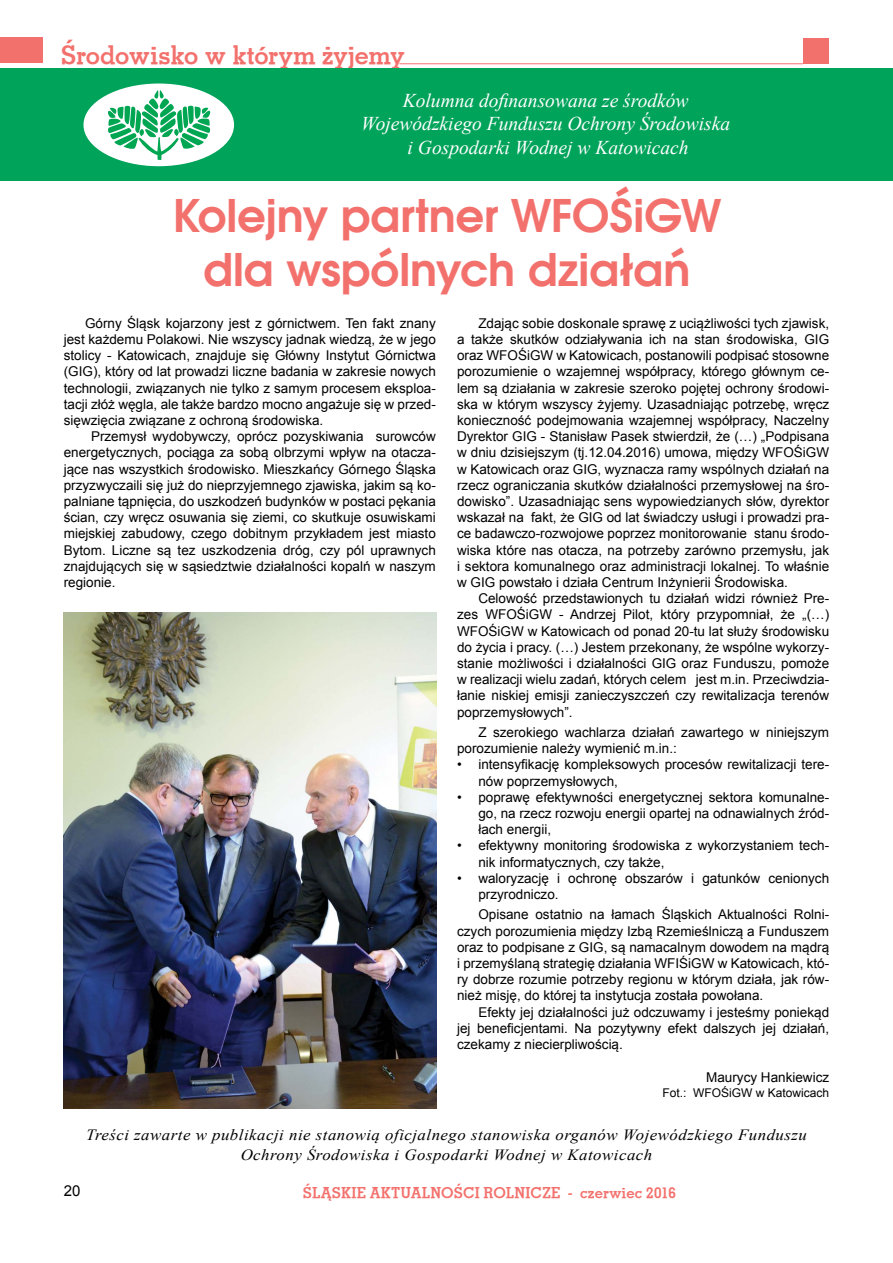
<style>
.page{position:relative;width:893px;height:1263px;background:#fff}
.page>*{position:absolute;margin:0;border:0;box-sizing:border-box;transform-origin:0 0}
.t1{font:600 45px/54px "Avant Garde";letter-spacing:-.005em;color:#f3716d;text-align:center}
.t2{font:700 25.5px "Wof Denil";letter-spacing:-.01em;color:#f3716d}
.t3{font:italic 19.5px/23.4px "Times New Roman";color:#fff;text-align:center}
.t4{font:italic 15.6px/19.8px "Times New Roman";letter-spacing:.03em;color:#000;text-align:center;scale:1.08 1}
.t5{font:700 15px "Wof Denil";letter-spacing:.005em;color:#f3716d}
.t6{font:15px "Arial";color:#000}
.t7{font:13.5px/16.2px "Arial";color:#000;text-align:justify}
.t8{font:12px "Arial";color:#000}
.s1{color:#001c1d}
</style>
<div class="page">
<div style="left:0;top:38px;width:43px;height:25px;background:#f3716d"></div>
<div style="left:804px;top:38px;width:25px;height:26px;background:#f3716d"></div>
<hr style="left:399px;top:64px;width:404px;height:1px;background:#f3716d">
<div style="left:0;top:68px;width:893px;height:112px;background:#00a35a"></div>
<svg style="left:83px;top:84px;width:151px;height:82px"></svg>
<img style="left:64px;top:612px;width:372px;height:497px">
<h2 class="t2" style="left:61px;top:39px;width:345px">Środowisko w którym żyjemy</h2>
<h3 class="t3" style="left:361px;top:88px;width:370px">Kolumna dofinansowana ze środków<br>Wojewódzkiego Funduszu Ochrony Środowiska i Gospodarki Wodnej w Katowicach</h3>
<h1 class="t1" style="left:172px;top:188px;width:551px">Kolejny partner WfoŚigw dla wspólnych działań</h1>
<p class="t7" style="left:64px;top:315px;width:374px;text-indent:21px">Górny Śląsk kojarzony jest z górnictwem. Ten fakt znany jest każdemu Polakowi. Nie wszyscy jadnak wiedzą, że w jego stolicy - Katowicach, znajduje się Główny Instytut Górnictwa (GIG), który od lat prowadzi liczne badania w zakresie nowych technologii, związanych nie tylko z samym procesem eksploa&shy;tacji złóż węgla, ale także bardzo mocno angażuje się w przed&shy;sięwzięcia związane z ochroną środowiska.</p>
<p class="t7" style="left:64px;top:428px;width:374px;text-indent:27px">Przemysł wydobywczy, oprócz pozyskiwania surowców energetycznych, pociąga za sobą olbrzymi wpływ na otacza&shy;jące nas wszystkich środowisko. Mieszkańcy Górnego Śląska przyzwyczaili się już do nieprzyjemnego zjawiska, jakim są ko&shy;palniane tąpnięcia, do uszkodzeń budynków w postaci pękania ścian, czy wręcz osuwania się ziemi, co skutkuje osuwiskami miejskiej zabudowy, czego dobitnym przykładem jest miasto Bytom. Liczne są tez uszkodzenia dróg, czy pól uprawnych znajdujących się w sąsiedztwie działalności kopalń w naszym regionie.</p>
<p class="t7" style="left:457px;top:315px;width:374px;text-indent:21px">Zdając sobie doskonale sprawę z uciążliwości tych zjawisk, a także skutków odziaływania ich na stan środowiska, GIG oraz WFOŚiGW w Katowicach, postanowili podpisać stosowne porozumienie o wzajemnej współpracy, którego głównym ce&shy;lem są działania w zakresie szeroko pojętej ochrony środowi&shy;ska w którym wszyscy żyjemy. Uzasadniając potrzebę, wręcz konieczność podejmowania wzajemnej współpracy, Naczelny Dyrektor GIG - Stanisław Pasek stwierdził, że (…) „Podpisana w dniu dzisiejszym (tj.12.04.2016<span class="s1">)</span> umowa, między WFOŚiGW w Katowicach oraz GIG, wyznacza ramy wspólnych działań na rzecz ograniczania skutków działalności przemysłowej na śro&shy;dowisko”. Uzasadniając sens wypowiedzianych słów, dyrektor wskazał na fakt, że GIG od lat świadczy usługi i prowadzi pra&shy;ce badawczo-rozwojowe poprzez monitorowanie stanu środo&shy;wiska które nas otacza, na potrzeby zarówno przemysłu, jak i sektora komunalnego oraz administracji lokalnej. To właśnie w GIG powstało i działa Centrum Inżynierii Środowiska.</p>
<p class="t7" style="left:457px;top:590px;width:374px;text-indent:21px">Celowość przedstawionych tu działań widzi również Pre&shy;zes WFOŚiGW - Andrzej Pilot, który przypomniał, że „(…)<br>WFOŚiGW w Katowicach od ponad 20-tu lat służy środowisku do życia i pracy. (…) Jestem przekonany, że wspólne wykorzy&shy;stanie możliwości i działalności GIG oraz Funduszu, pomoże w realizacji wielu zadań, których celem jest m.in. Przeciwdzia&shy;łanie niskiej emisji zanieczyszczeń czy rewitalizacja terenów poprzemysłowych”.</p>
<p class="t7" style="left:457px;top:724px;width:374px;text-indent:21px">Z szerokiego wachlarza działań zawartego w niniejszym porozumienie należy wymienić m.in.:</p>
<p class="t7" style="left:478px;top:756px;width:352px;text-indent:-21px">• intensyfikację kompleksowych procesów rewitalizacji tere&shy;nów poprzemysłowych,</p>
<p class="t7" style="left:478px;top:789px;width:352px;text-indent:-21px">• poprawę efektywności energetycznej sektora komunalne&shy;go, na rzecz rozwoju energii opartej na odnawialnych źród&shy;łach energii,</p>
<p class="t7" style="left:478px;top:837px;width:352px;text-indent:-21px">• efektywny monitoring środowiska z wykorzystaniem tech&shy;nik informatycznych, czy także,</p>
<p class="t7" style="left:478px;top:870px;width:352px;text-indent:-21px">• waloryzację i ochronę obszarów i gatunków cenionych przyrodniczo.</p>
<p class="t7" style="left:457px;top:906px;width:374px;text-indent:21px">Opisane ostatnio na łamach Śląskich Aktualności Rolni&shy;czych porozumienia między Izbą Rzemieślniczą a Funduszem oraz to podpisane z GIG, są namacalnym dowodem na mądrą i przemyślaną strategię działania WFIŚiGW w Katowicach, któ&shy;ry dobrze rozumie potrzeby regionu w którym działa, jak rów&shy;nież misję, do której ta instytucja została powołana.</p>
<p class="t7" style="left:457px;top:1004px;width:374px;text-indent:21px">Efekty jej działalności już odczuwamy i jesteśmy poniekąd jej beneficjentami. Na pozytywny efekt dalszych jej działań, czekamy z niecierpliwością.</p>
<p class="t7" style="left:706px;top:1069px;width:125px">Maurycy Hankiewicz</p>
<p class="t8" style="left:662px;top:1084px;width:168px">Fot.: WFOŚiGW w Katowicach</p>
<p class="t4" style="left:86px;top:1125px;width:669px">Treści zawarte w publikacji nie stanowią oficjalnego stanowiska organów Wojewódzkiego Funduszu<br>Ochrony Środowiska i Gospodarki Wodnej w Katowicach</p>
<p class="t6" style="left:64px;top:1181px;width:18px">20</p>
<p class="t5" style="left:303px;top:1183px;width:374px">ŚLĄSKIE AKTUALNOŚCI ROLNICZE - czerwiec 2016</p>
</div>
